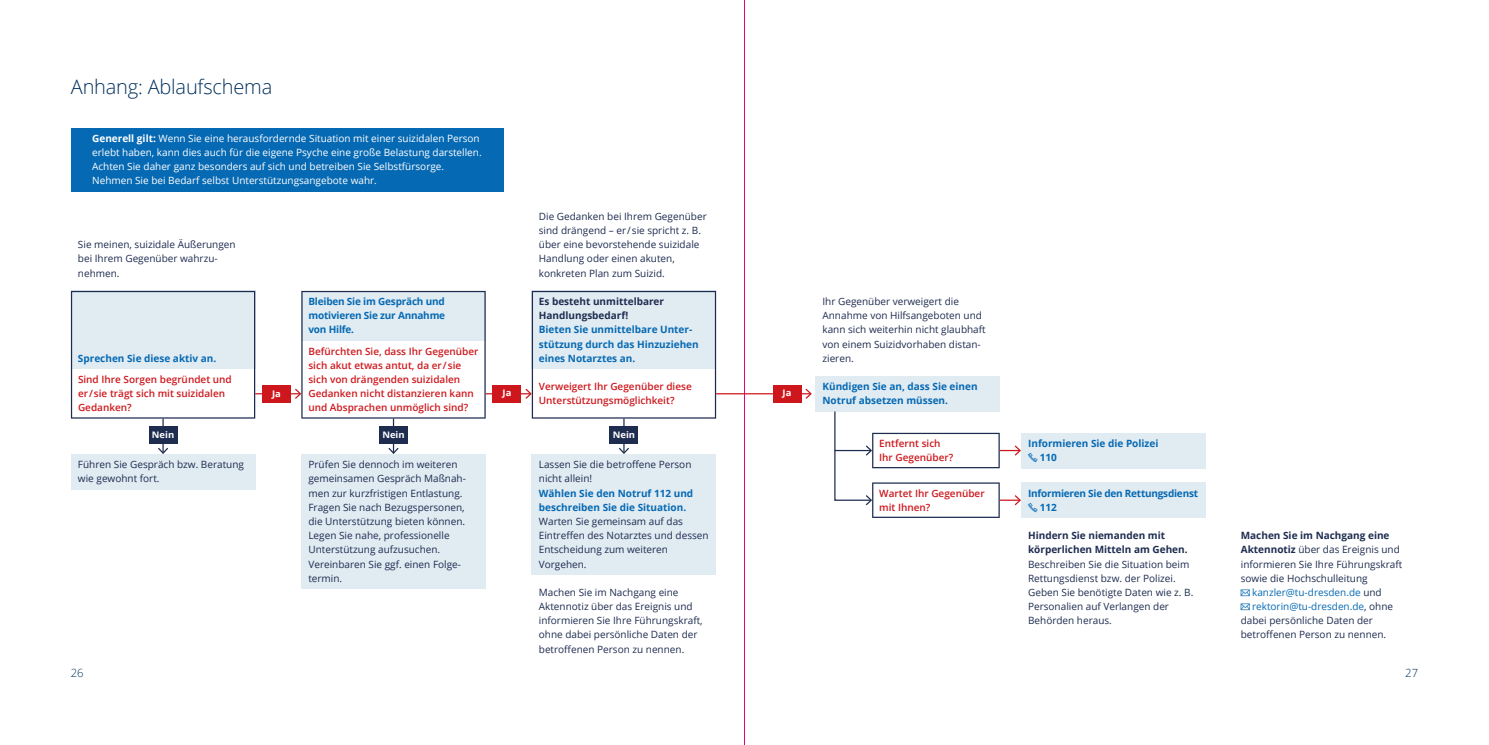
<style>
.page{position:relative;width:1489px;height:745px;background:#fff}
.page>*{position:absolute;margin:0;border:0;box-sizing:border-box;transform-origin:0 0}
.H1_Überschrift{font:300 20px "Open Sans";letter-spacing:-.01em;color:#00305d}
.t1{font:300 11.25px "Open Sans";color:#00305d}
.t2{font:10px/14.1px "Open Sans";color:#1e2c50}
.t3{font:600 10px/14.1px "Open Sans";color:#ce171c}
.t4{font:700 10px/14.1px "Open Sans";color:#0669b3}
.t5{font:10px/14.1px "Open Sans";color:#fff}
.t6{font:700 10px/14.1px "Open Sans";letter-spacing:-.025em;color:#0669b3}
.t7{font:700 9px "Open Sans";color:#fff;scale:1.05 1}
.s1{font-weight:700}
.s2{color:#1e2c50}
.s3{font-weight:700;color:#0669b3}
.s4{font-family:"TUD Iconfont V Thin";font-weight:400}
.s5{font-family:"TUD Iconfont V Thin";color:#0669b3}
.s6{color:#0669b3}
</style>
<div class="page">
<div style="left:71px;top:128px;width:432px;height:63px;background:#0669b3"></div>
<div style="left:815px;top:376px;width:184px;height:35px;background:#e0ebf2"></div>
<div style="left:1020px;top:432px;width:185px;height:36px;background:#e0ebf2"></div>
<div style="left:1020px;top:482px;width:185px;height:35px;background:#e0ebf2"></div>
<div style="left:71px;top:454px;width:184px;height:35px;background:#e0ebf2"></div>
<div style="left:301px;top:454px;width:184px;height:134px;background:#e0ebf2"></div>
<hr style="left:255px;top:393px;width:45px;height:1px;background:#ce171c">
<div style="left:262px;top:384px;width:29px;height:18px;background:#ce171c"></div>
<hr style="left:162px;top:418px;width:2px;height:34px;background:#1e2c50">
<svg style="left:158px;top:447px;width:10px;height:7px"></svg>
<div style="left:149px;top:425px;width:28px;height:18px;background:#1e2c50"></div>
<hr style="left:393px;top:418px;width:1px;height:34px;background:#1e2c50">
<svg style="left:388px;top:447px;width:10px;height:7px"></svg>
<div style="left:531px;top:454px;width:185px;height:120px;background:#e0ebf2"></div>
<hr style="left:623px;top:418px;width:1px;height:34px;background:#1e2c50">
<svg style="left:619px;top:447px;width:10px;height:7px"></svg>
<hr style="left:485px;top:393px;width:45px;height:1px;background:#ce171c">
<div style="left:493px;top:384px;width:28px;height:18px;background:#ce171c"></div>
<hr style="left:716px;top:393px;width:94px;height:1px;background:#ce171c">
<svg style="left:805px;top:388px;width:6px;height:10px"></svg>
<div style="left:772px;top:384px;width:29px;height:18px;background:#ce171c"></div>
<svg style="left:71px;top:291px;width:184px;height:127px"></svg>
<svg style="left:295px;top:291px;width:190px;height:127px"></svg>
<svg style="left:525px;top:291px;width:191px;height:127px"></svg>
<svg style="left:833px;top:410px;width:187px;height:107px"></svg>
<div style="left:379px;top:425px;width:28px;height:18px;background:#1e2c50"></div>
<div style="left:609px;top:425px;width:29px;height:18px;background:#1e2c50"></div>
<hr style="left:744px;top:0;width:1px;height:744px;background:#e6007d">
<h1 class="H1_Überschrift" style="left:71px;top:73px;width:203px">Anhang: Ablaufschema</h1>
<p class="t5" style="left:92px;top:131px;width:391px"><span class="s1">Generell gilt:</span> Wenn Sie eine herausfordernde Situation mit einer suizidalen Person erlebt haben, kann dies auch für die eigene Psyche eine große Belastung darstellen.<br>Achten Sie daher ganz besonders auf sich und betreiben Sie Selbstfürsorge.<br>Nehmen Sie bei Bedarf selbst Unterstützungsangebote wahr.</p>
<p class="t2" style="left:78px;top:237px;width:159px">Sie meinen, suizidale Äußerungen bei Ihrem Gegenüber wahrzu&shy;nehmen.</p>
<p class="t2" style="left:539px;top:209px;width:169px">Die Gedanken bei Ihrem Gegenüber sind drängend – er/sie spricht z. B. über eine bevorstehende suizidale<br>Handlung oder einen akuten, konkreten Plan zum Suizid.</p>
<p class="t2" style="left:822px;top:294px;width:165px">Ihr Gegenüber verweigert die Annahme von Hilfsangeboten und kann sich weiterhin nicht glaubhaft von einem Suizidvorhaben distan-</p>
<p class="t4" style="left:308px;top:294px;width:138px;text-align:justify">Bleiben Sie im Gespräch und motivieren Sie zur Annahme von Hilfe.</p>
<p class="t4" style="left:539px;top:294px;width:161px"><span class="s2">Es besteht unmittelbarer<br>Handlungsbedarf!<br></span>Bieten Sie unmittelbare Unter&shy;stützung durch das Hinzuziehen eines Notarztes an.</p>
<p class="t3" style="left:308px;top:343px;width:171px">Befürchten Sie, dass Ihr Gegenüber sich akut etwas antut, da er/sie sich von drängenden suizidalen Gedanken nicht distanzieren kann und Absprachen unmöglich sind?</p>
<p class="t4" style="left:78px;top:350px;width:140px">Sprechen Sie diese aktiv an.</p>
<p class="t2" style="left:822px;top:350px;width:33px">zieren.</p>
<p class="t3" style="left:78px;top:372px;width:155px">Sind Ihre Sorgen begründet und er/sie trägt sich mit suizidalen<br>Gedanken?</p>
<p class="t3" style="left:539px;top:379px;width:154px">Verweigert Ihr Gegenüber diese<br>Unterstützungsmöglichkeit?</p>
<p class="t4" style="left:822px;top:379px;width:157px">Kündigen Sie an, dass Sie einen<br>Notruf absetzen müssen.</p>
<p class="t7" style="left:502px;top:386px;width:10px">Ja</p>
<p class="t7" style="left:782px;top:386px;width:10px">Ja</p>
<p class="t7" style="left:272px;top:387px;width:10px">Ja</p>
<p class="t7" style="left:152px;top:428px;width:23px">Nein</p>
<p class="t7" style="left:382px;top:428px;width:23px">Nein</p>
<p class="t7" style="left:612px;top:428px;width:23px">Nein</p>
<p class="t2" style="left:78px;top:457px;width:167px">Führen Sie Gespräch bzw. Beratung wie gewohnt fort.</p>
<p class="t2" style="left:308px;top:457px;width:159px">Prüfen Sie dennoch im weiteren gemeinsamen Gespräch Maßnah&shy;men zur kurzfristigen Entlastung.<br>Fragen Sie nach Bezugspersonen, die Unterstützung bieten können.<br>Legen Sie nahe, professionelle<br>Unterstützung aufzusuchen.<br>Vereinbaren Sie ggf. einen Folge&shy;termin.</p>
<p class="t2" style="left:539px;top:457px;width:171px">Lassen Sie die betroffene Person nicht allein!<br><span class="s3">Wählen Sie den Notruf 112 und beschreiben Sie die Situation.<br></span>Warten Sie gemeinsam auf das<br>Eintreffen des Notarztes und dessen<br>Entscheidung zum weiteren<br>Vorgehen.</p>
<p class="t2" style="left:539px;top:584px;width:165px">Machen Sie im Nachgang eine<br>Aktennotiz über das Ereignis und informieren Sie Ihre Führungskraft, ohne dabei persönliche Daten der betroffenen Person zu nennen.</p>
<p class="t3" style="left:879px;top:435px;width:76px">Entfernt sich<br>Ihr Gegenüber?</p>
<p class="t3" style="left:879px;top:485px;width:107px">Wartet Ihr Gegenüber mit Ihnen?</p>
<p class="t4" style="left:1028px;top:435px;width:132px">Informieren Sie die Polizei <span class="s4">℡</span> 110</p>
<p class="t6" style="left:1028px;top:485px;width:171px">Informieren Sie den Rettungsdienst <span class="s4">℡</span> 112</p>
<p class="t2" style="left:1028px;top:528px;width:167px"><span class="s1">Hindern Sie niemanden mit körperlichen Mitteln am Gehen.<br></span>Beschreiben Sie die Situation beim<br>Rettungsdienst bzw. der Polizei.<br>Geben Sie benötigte Daten wie z. B.<br>Personalien auf Verlangen der<br>Behörden heraus.</p>
<p class="t2" style="left:1240px;top:528px;width:163px"><span class="s1">Machen Sie im Nachgang eine<br>Aktennotiz</span> über das Ereignis und informieren Sie Ihre Führungskraft sowie die Hochschulleitung<br><span class="s5">✉</span> <span class="s6">kanzler@tu-dresden.de</span> und<br><span class="s5">✉</span> <span class="s6">rektorin@tu-dresden.de</span>, ohne dabei persönliche Daten der betroffenen Person zu nennen.</p>
<p class="t1" style="left:71px;top:665px;width:14px">26</p>
<p class="t1" style="left:1404px;top:665px;width:14px">27</p>
</div>
